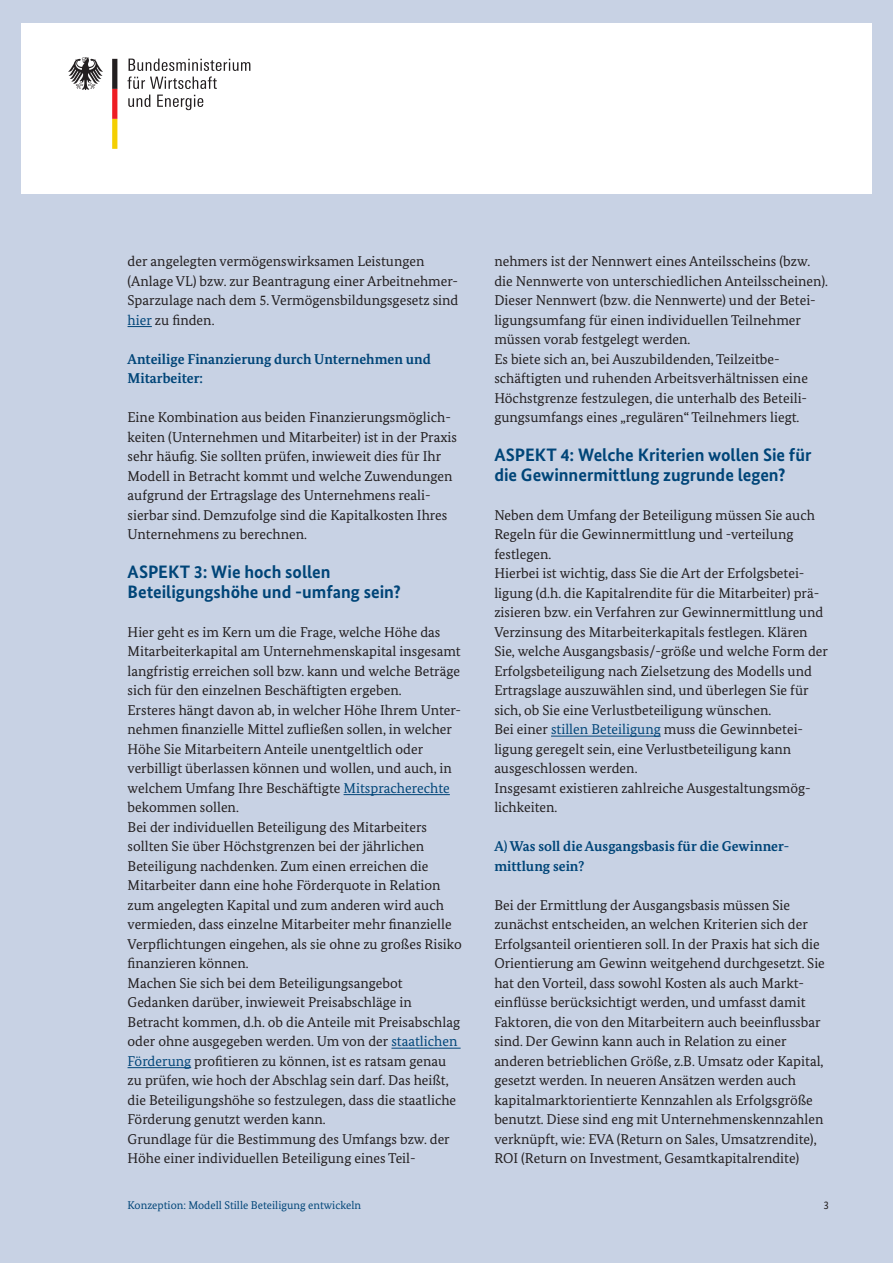
<style>
.page{position:relative;width:893px;height:1263px;background:#c8d2e4}
.page>*{position:absolute;margin:0;border:0;box-sizing:border-box;transform-origin:0 0}
.t1{font:700 18px/19.5px "Bundes Sans";color:#004578}
.Absatz{font:14.25px/19.5px "Bundes Serif";color:#231f20}
.t2{font:700 14.25px/19.5px "Bundes Serif";color:#004578}
.t3{font:11.25px "Bundes Serif";color:#004578}
.t4{font:11.25px "Bundes Sans";color:#231f20}
.s1{color:#004578}
</style>
<div class="page">
<div style="left:21px;top:23px;width:851px;height:170px;background:#fff"></div>
<svg style="left:68px;top:57px;width:35px;height:33px"></svg>
<svg style="left:112px;top:59px;width:5px;height:90px"></svg>
<svg style="left:127px;top:59px;width:123px;height:30px"></svg>
<svg style="left:128px;top:95px;width:22px;height:12px"></svg>
<svg style="left:157px;top:95px;width:46px;height:15px"></svg>
<svg style="left:128px;top:326px;width:24px;height:1px"></svg>
<hr style="left:344px;top:794px;width:106px;height:1px;background:#004578">
<hr style="left:391px;top:1048px;width:70px;height:1px;background:#004578">
<hr style="left:128px;top:1067px;width:63px;height:1px;background:#004578">
<hr style="left:551px;top:736px;width:110px;height:1px;background:#004578">
<p class="Absatz" style="left:128px;top:251px;width:332px">der angelegten vermögenswirksamen Leistungen (Anlage VL) bzw. zur Beantragung einer Arbeitnehmer-Sparzulage nach dem 5. Vermögensbildungsgesetz sind <span class="s1">hier</span> zu finden.</p>
<h4 class="t2" style="left:128px;top:349px;width:305px">Anteilige Finanzierung durch Unternehmen und<br>Mitarbeiter:</h4>
<p class="Absatz" style="left:128px;top:407px;width:331px">Eine Kombination aus beiden Finanzierungsmöglich&shy;keiten (Unternehmen und Mitarbeiter) ist in der Praxis sehr häufig. Sie sollten prüfen, inwieweit dies für Ihr Modell in Betracht kommt und welche Zuwendungen aufgrund der Ertragslage des Unternehmens reali&shy;sierbar sind. Demzufolge sind die Kapitalkosten Ihres Unternehmens zu berechnen.</p>
<h3 class="t1" style="left:128px;top:562px;width:275px">ASPEKT 3: Wie hoch sollen<br>Beteiligungshöhe und -umfang sein?</h3>
<p class="Absatz" style="left:128px;top:622px;width:335px">Hier geht es im Kern um die Frage, welche Höhe das Mitarbeiterkapital am Unternehmenskapital insgesamt langfristig erreichen soll bzw. kann und welche Beträge sich für den einzelnen Beschäftigten ergeben.</p>
<p class="Absatz" style="left:128px;top:700px;width:335px">Ersteres hängt davon ab, in welcher Höhe Ihrem Unter&shy;nehmen finanzielle Mittel zufließen sollen, in welcher Höhe Sie Mitarbeitern Anteile unentgeltlich oder verbilligt überlassen können und wollen, und auch, in welchem Umfang Ihre Beschäftigte <span class="s1">Mitspracherechte </span>bekommen sollen.</p>
<p class="Absatz" style="left:128px;top:817px;width:336px">Bei der individuellen Beteiligung des Mitarbeiters sollten Sie über Höchstgrenzen bei der jährlichen Beteiligung nachdenken. Zum einen erreichen die Mitarbeiter dann eine hohe Förderquote in Relation zum angelegten Kapital und zum anderen wird auch vermieden, dass einzelne Mitarbeiter mehr finanzielle Verpflichtungen eingehen, als sie ohne zu großes Risiko finanzieren können.</p>
<p class="Absatz" style="left:128px;top:973px;width:334px">Machen Sie sich bei dem Beteiligungsangebot Gedanken darüber, inwieweit Preisabschläge in Betracht kommen, d.h. ob die Anteile mit Preisabschlag oder ohne ausgegeben werden. Um von der <span class="s1">staatlichen Förderung</span> profitieren zu können, ist es ratsam genau zu prüfen, wie hoch der Abschlag sein darf. Das heißt, die Beteiligungshöhe so festzulegen, dass die staatliche Förderung genutzt werden kann.</p>
<p class="Absatz" style="left:128px;top:1129px;width:324px">Grundlage für die Bestimmung des Umfangs bzw. der<br>Höhe einer individuellen Beteiligung eines Teil-</p>
<p class="Absatz" style="left:494px;top:251px;width:335px">nehmers ist der Nennwert eines Anteilsscheins (bzw. die Nennwerte von unterschiedlichen Anteilsscheinen).<br>Dieser Nennwert (bzw. die Nennwerte) und der Betei&shy;ligungsumfang für einen individuellen Teilnehmer müssen vorab festgelegt werden.</p>
<p class="Absatz" style="left:494px;top:349px;width:315px">Es biete sich an, bei Auszubildenden, Teilzeitbe&shy;schäftigten und ruhenden Arbeitsverhältnissen eine Höchstgrenze festzulegen, die unterhalb des Beteili&shy;gungsumfangs eines „regulären“ Teilnehmers liegt.</p>
<h3 class="t1" style="left:494px;top:445px;width:319px">ASPEKT 4: Welche Kriterien wollen Sie für die Gewinnermittlung zugrunde legen?</h3>
<p class="Absatz" style="left:494px;top:505px;width:322px">Neben dem Umfang der Beteiligung müssen Sie auch<br>Regeln für die Gewinnermittlung und -verteilung festlegen.</p>
<p class="Absatz" style="left:494px;top:563px;width:335px">Hierbei ist wichtig, dass Sie die Art der Erfolgsbetei&shy;ligung (d.h. die Kapitalrendite für die Mitarbeiter) prä&shy;zisieren bzw. ein Verfahren zur Gewinnermittlung und Verzinsung des Mitarbeiterkapitals festlegen. Klären Sie, welche Ausgangsbasis/-größe und welche Form der Erfolgsbeteiligung nach Zielsetzung des Modells und Ertragslage auszuwählen sind, und überlegen Sie für sich, ob Sie eine Verlustbeteiligung wünschen.</p>
<p class="Absatz" style="left:494px;top:719px;width:310px">Bei einer <span class="s1">stillen Beteiligung</span> muss die Gewinnbetei&shy;ligung geregelt sein, eine Verlustbeteiligung kann ausgeschlossen werden.</p>
<p class="Absatz" style="left:494px;top:778px;width:318px">Insgesamt existieren zahlreiche Ausgestaltungsmög&shy;lichkeiten.</p>
<h4 class="t2" style="left:494px;top:836px;width:296px">A) Was soll die Ausgangsbasis für die Gewinner&shy;mittlung sein?</h4>
<p class="Absatz" style="left:494px;top:895px;width:332px">Bei der Ermittlung der Ausgangsbasis müssen Sie zunächst entscheiden, an welchen Kriterien sich der Erfolgsanteil orientieren soll. In der Praxis hat sich die Orientierung am Gewinn weitgehend durchgesetzt. Sie hat den Vorteil, dass sowohl Kosten als auch Markt&shy;einflüsse berücksichtigt werden, und umfasst damit Faktoren, die von den Mitarbeitern auch beeinflussbar sind. Der Gewinn kann auch in Relation zu einer anderen betrieblichen Größe, z.B. Umsatz oder Kapital, gesetzt werden. In neueren Ansätzen werden auch kapitalmarktorientierte Kennzahlen als Erfolgsgröße benutzt. Diese sind eng mit Unternehmenskennzahlen verknüpft, wie: EVA (Return on Sales, Umsatzrendite), ROI (Return on Investment, Gesamtkapitalrendite)</p>
<p class="t3" style="left:128px;top:1198px;width:235px">Konzeption: Modell Stille Beteiligung entwickeln</p>
<p class="t4" style="left:824px;top:1198px;width:7px">3</p>
</div>
